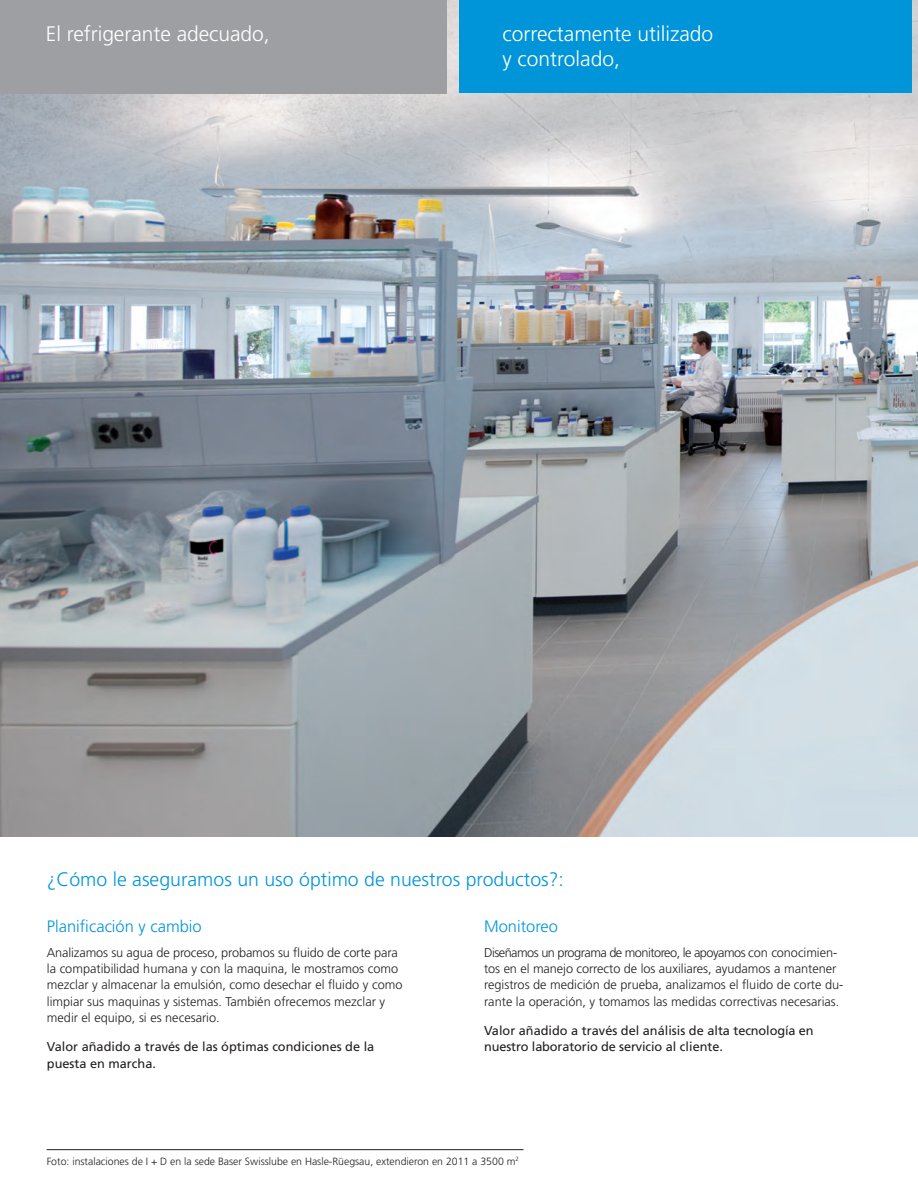
<style>
.page{position:relative;width:918px;height:1188px;background:#fff}
.page>*{position:absolute;margin:0;border:0;box-sizing:border-box;transform-origin:0 0}
.t1{font:300 21px/25.2px "Frutiger LT Std";color:#fff}
.t2{font:300 19.5px "Frutiger LT Std";color:#0095d9}
.t3{font:300 16.5px "Frutiger LT Std";color:#0095d9}
.t4{font:300 12.75px/16.4px "Frutiger LT Std";color:#231f20}
.t5{font:12.75px/16.5px "Frutiger LT Std";color:#231f20}
.t6{font:300 10.5px "Frutiger LT Std";color:#231f20}
</style>
<div class="page">
<img style="left:0;top:0;width:918px;height:837px">
<hr style="left:47px;top:1149px;width:477px;height:1px;background:#231f20">
<div style="left:0;top:0;width:446px;height:94px;background:#9d9fa2"></div>
<div style="left:459px;top:0;width:452px;height:93px;background:#0095d9"></div>
<h1 class="t1" style="left:46px;top:22px;width:225px">El refrigerante adecuado,</h1>
<h1 class="t1" style="left:502px;top:21px;width:212px">correctamente utilizado y controlado,</h1>
<h2 class="t2" style="left:47px;top:868px;width:519px">¿Cómo le aseguramos un uso óptimo de nuestros productos?:</h2>
<p class="t3" style="left:47px;top:917px;width:156px">Planificación y cambio</p>
<p class="t4" style="left:47px;top:944px;width:357px">Analizamos su agua de proceso, probamos su fluido de corte para la compatibilidad humana y con la maquina, le mostramos como mezclar y almacenar la emulsión, como desechar el fluido y como limpiar sus maquinas y sistemas. También ofrecemos mezclar y medir el equipo, si es necesario.</p>
<p class="t5" style="left:47px;top:1039px;width:329px">Valor añadido a través de las óptimas condiciones de la puesta en marcha.</p>
<p class="t3" style="left:484px;top:917px;width:75px">Monitoreo</p>
<p class="t4" style="left:484px;top:944px;width:361px">Diseñamos un programa de monitoreo, le apoyamos con conocimien&shy;tos en el manejo correcto de los auxiliares, ayudamos a mantener registros de medición de prueba, analizamos el fluido de corte du&shy;rante la operación, y tomamos las medidas correctivas necesarias.</p>
<p class="t5" style="left:484px;top:1022px;width:331px">Valor añadido a través del análisis de alta tecnología en nuestro laboratorio de servicio al cliente.</p>
<p class="t6" style="left:47px;top:1155px;width:474px">Foto: instalaciones de I + D en la sede Baser Swisslube en Hasle-Rüegsau, extendieron en 2011 a 3500 m<sup>2</sup></p>
</div>
